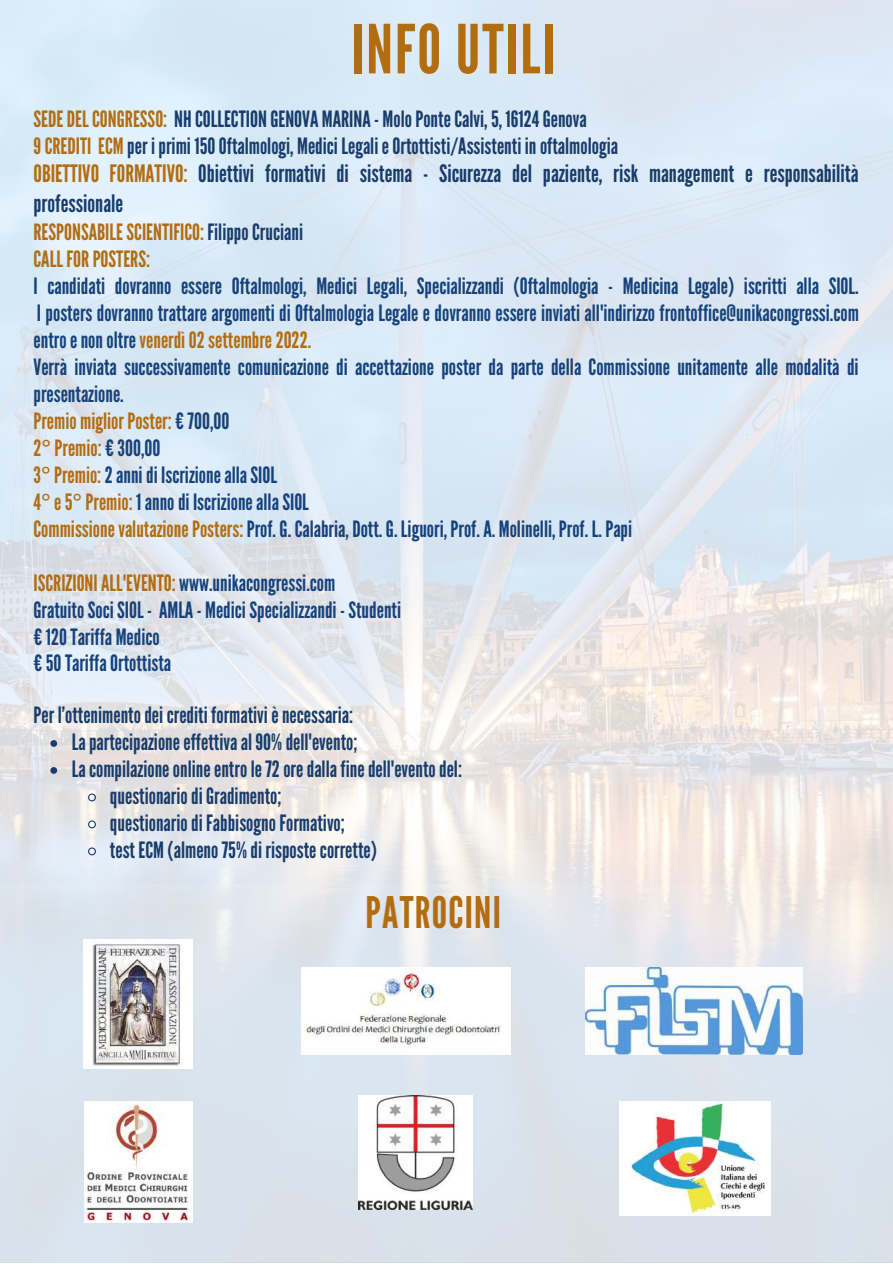
<style>
.page{position:relative;width:893px;height:1264px;background:#fff}
.page>*{position:absolute;margin:0;border:0;box-sizing:border-box;transform-origin:0 0}
.t1{font:67.5px "League Gothic";letter-spacing:.03em;color:#b26d11}
.t2{font:43.5px "League Gothic";letter-spacing:.03em;color:#b26d11}
.t3{font:24px/29.2px "League Gothic";color:#183c6b}
.t4{font:22.5px/27px "League Gothic";color:#16427b}
.t5{font:22.5px/27px "League Gothic";color:#183c6b}
.t6{font:22.5px/27px "League Gothic";color:#b26d11}
.s1{color:#b26d11}
.s2{color:#183c6b}
.s3{font-family:"Noto Sans";color:#b26d11}
</style>
<div class="page">
<img style="left:0;top:0;width:892px;height:884px">
<svg style="left:50px;top:740px;width:7px;height:6px"></svg>
<svg style="left:50px;top:767px;width:7px;height:6px"></svg>
<svg style="left:87px;top:792px;width:10px;height:10px"></svg>
<svg style="left:87px;top:819px;width:10px;height:10px"></svg>
<svg style="left:87px;top:846px;width:10px;height:10px"></svg>
<svg style="left:0;top:884px;width:892px;height:378px;background:#dbe2ea"></svg>
<img style="left:585px;top:967px;width:217px;height:87px">
<img style="left:619px;top:1101px;width:151px;height:114px">
<img style="left:84px;top:1101px;width:108px;height:121px">
<img style="left:301px;top:967px;width:209px;height:87px">
<img style="left:359px;top:1095px;width:113px;height:114px">
<h1 class="t1" style="left:351px;top:10px;width:205px">INFO UTILI</h1>
<p class="t5" style="left:34px;top:106px;width:586px"><span class="s1">SEDEDELCONGRESSO:</span> NHCOLLECTIONGENOVA MARINA- MoloPonteCalvi,5, 16124Genova<br><span class="s1">9CREDITI ECM</span> per iprimi 150Oftalmologi, Medici LegalieOrtottisti/Assistenti inoftalmologia</p>
<p class="t3" style="left:34px;top:160px;width:826px"><span class="s1">OBIETTIVO FORMATIVO:</span> Obiettivi formativi di sistema - Sicurezza del paziente, risk management e responsabilità professionale</p>
<p class="t6" style="left:34px;top:218px;width:271px">RESPONSABILESCIENTIFICO: <span class="s2">FilippoCruciani<br></span>CALL FORPOSTERS:</p>
<p class="t4" style="left:34px;top:272px;width:826px">I candidati dovranno essere Oftalmologi, Medici Legali, Specializzandi (Oftalmologia - Medicina Legale) iscritti alla SIOL.<br>I posters dovranno trattare argomenti di Oftalmologia Legale e dovranno essere inviati all'indirizzo frontoffice@unikacongressi.com entroenonoltre<span class="s1">venerdì02settembre2022.<br></span>Verrà inviata successivamente comunicazione di accettazione poster da parte della Commissione unitamente alle modalità di presentazione.<br><span class="s1">Premio migliorPoster:</span>€700,00<br><span class="s1">2</span><span class="s3">°</span> <span class="s1">Premio:</span>€300,00<br><span class="s1">3</span><span class="s3">°</span> <span class="s1">Premio:</span>2annidi IscrizioneallaSIOL<br><span class="s1">4</span><span class="s3">°</span> <span class="s1">e5</span><span class="s3">°</span> <span class="s1">Premio:</span> 1annodi IscrizioneallaSIOL<br><span class="s1">CommissionevalutazionePosters:</span>Prof.G.Calabria,Dott.G. Liguori,Prof.A. Molinelli,Prof. L.Papi</p>
<p class="t4" style="left:34px;top:569px;width:369px"><span class="s1">ISCRIZIONIALL'EVENTO:</span> www.unikacongressi.com GratuitoSociSIOL - AMLA- MediciSpecializzandi -Studenti €120Tariffa Medico<br>€50TariffaOrtottista</p>
<p class="t5" style="left:34px;top:702px;width:321px">Per l’ottenimentodeicrediti formativiènecessaria:</p>
<p class="t5" style="left:72px;top:729px;width:287px">Lapartecipazioneeffettivaal90% dell'evento;</p>
<p class="t5" style="left:72px;top:756px;width:392px">Lacompilazioneonlineentrole72oredallafinedell'eventodel:</p>
<p class="t5" style="left:110px;top:783px;width:173px">questionariodiGradimento;</p>
<p class="t5" style="left:110px;top:810px;width:236px">questionariodi FabbisognoFormativo;</p>
<p class="t5" style="left:110px;top:837px;width:268px">test ECM (almeno75% di rispostecorrette)</p>
<h2 class="t2" style="left:365px;top:887px;width:137px">PATROCINI</h2>
</div>
